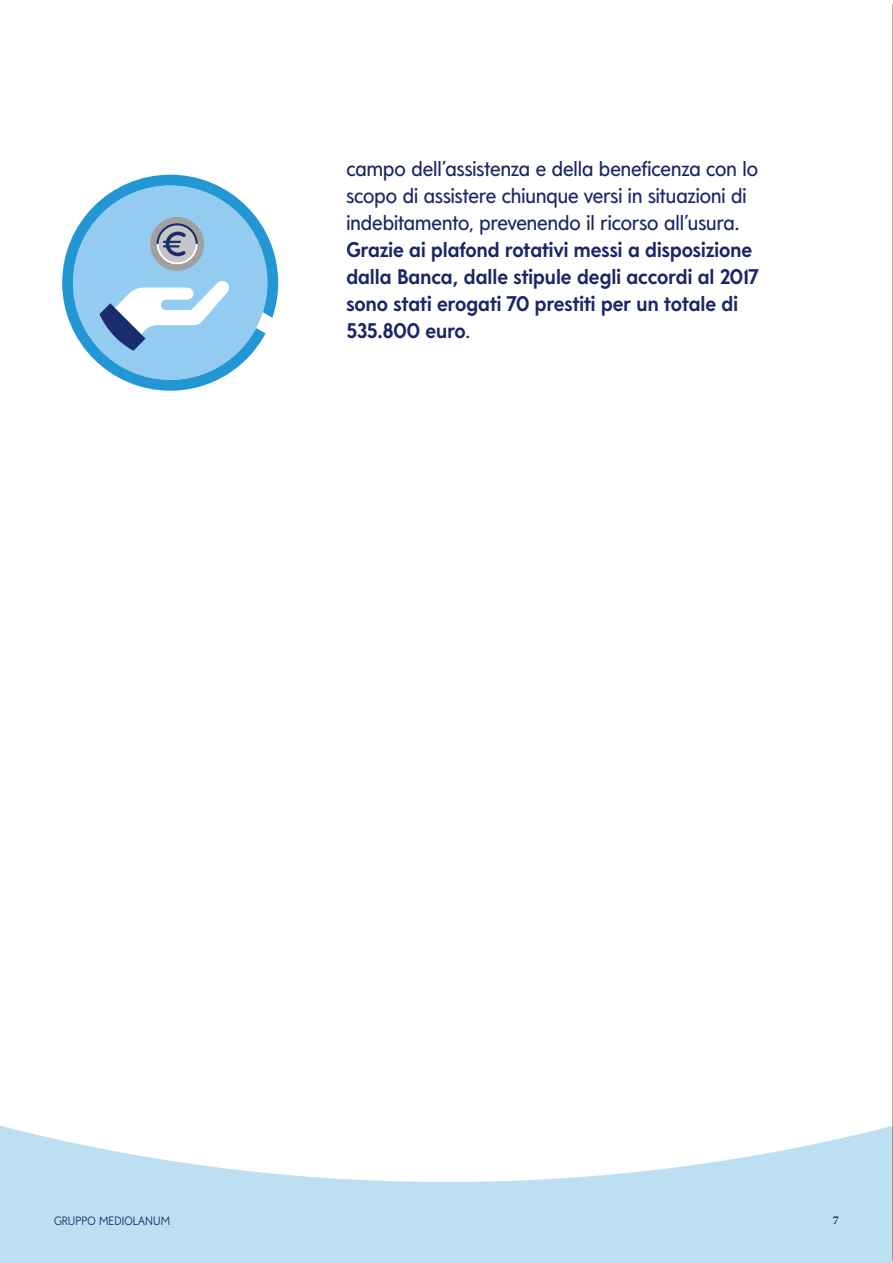
<style>
.page{position:relative;width:893px;height:1263px;background:#fff}
.page>*{position:absolute;margin:0;border:0;box-sizing:border-box;transform-origin:0 0}
.t1{font:700 21px/27px "Mediolanum Sans";color:#1b2666}
.t2{font:21px/27px "Mediolanum Sans";color:#1b2666}
.t3{font:300 12px "Mediolanum Sans";letter-spacing:.01em;color:#1b2666}
.t4{font:700 12px "Minion Pro";color:#1b2666}
.s1{font-weight:400}
</style>
<div class="page">
<svg style="left:0;top:1125px;width:893px;height:138px;fill:#bce0f1"></svg>
<svg style="left:62px;top:175px;width:216px;height:216px;fill:#93ccf0"></svg>
<svg style="left:93px;top:280px;width:137px;height:77px"></svg>
<div style="left:150px;top:217px;width:54px;height:54px;background:#a2a09f;border-radius:50%"></div>
<svg style="left:157px;top:223px;width:41px;height:41px"></svg>
<svg style="left:159px;top:225px;width:37px;height:37px"></svg>
<svg style="left:157px;top:230px;width:49px;height:42px"></svg>
<hr style="left:892px;top:4px;width:1px;height:1257px;background:#57656c">
<p class="t2" style="left:346px;top:155px;width:413px">campo dell’assistenza e della beneficenza con lo scopo di assistere chiunque versi in situazioni di indebitamento, prevenendo il ricorso all’usura.</p>
<p class="t1" style="left:346px;top:236px;width:414px">Grazie ai plafond rotativi messi a disposizione dalla Banca, dalle stipule degli accordi al 2017 sono stati erogati 70 prestiti per un totale di 535.800 euro<span class="s1">.</span></p>
<p class="t3" style="left:54px;top:1214px;width:118px">GRUPPO MEDIOLANUM</p>
<p class="t4" style="left:833px;top:1212px;width:7px">7</p>
</div>
